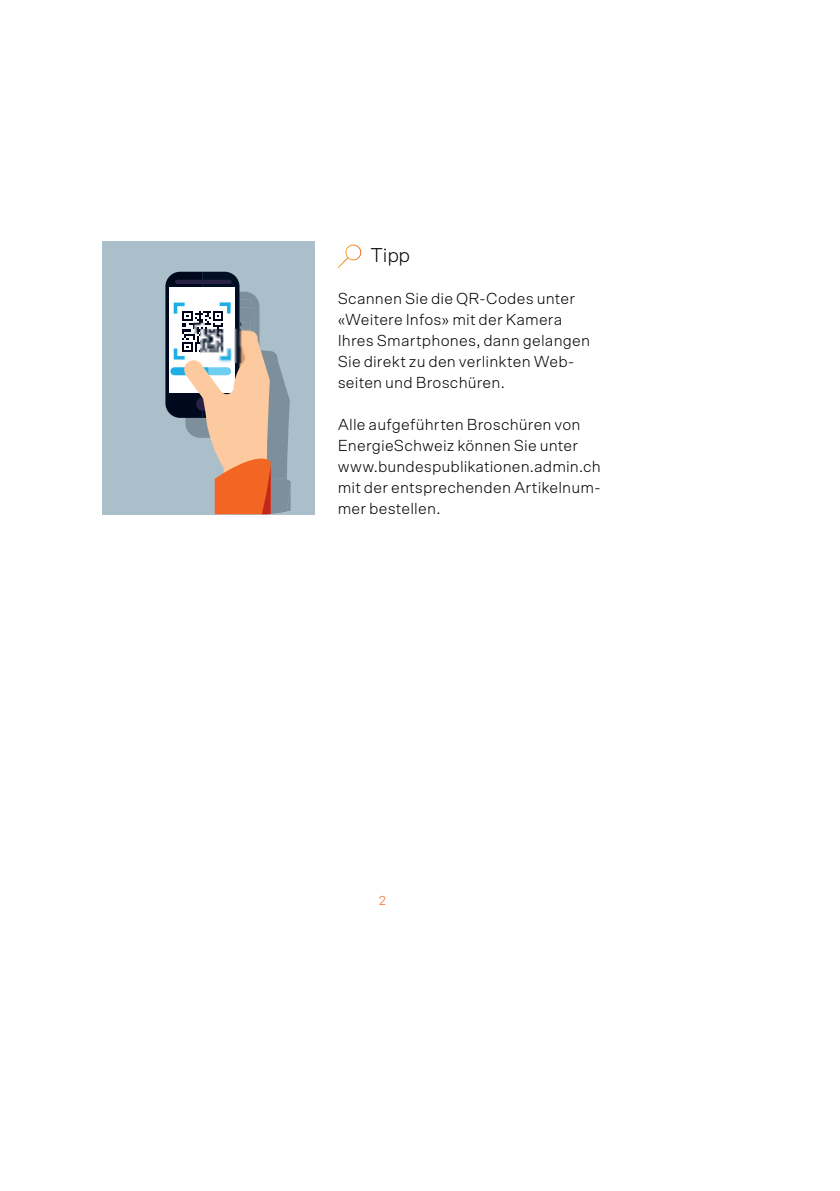
<style>
.page{position:relative;width:840px;height:1191px;background:#fff}
.page>*{position:absolute;margin:0;border:0;box-sizing:border-box;transform-origin:0 0}
.t1{font:300 20px "Scto Grotesk A";color:#000}
.t2{font:300 16px/21px "Scto Grotesk A";letter-spacing:.01em;color:#000}
.t3{font:300 13px "Scto Grotesk A";color:#f26522}
</style>
<div class="page">
<div style="left:102px;top:241px;width:213px;height:273px;background:#abbfcb"></div>
<svg style="left:165px;top:272px;width:125px;height:243px"></svg>
<img style="left:193px;top:322px;width:63px;height:41px">
<svg style="left:337px;top:256px;width:12px;height:12px"></svg>
<div style="left:345px;top:244px;width:16px;height:16px;border:1px solid #fff;border-radius:50%"></div>
<p class="t1" style="left:370px;top:245px;width:41px">Tipp</p>
<p class="t2" style="left:337px;top:288px;width:254px">Scannen Sie die QR-Codes unter «Weitere Infos» mit der Kamera<br>Ihres Smartphones, dann gelangen<br>Sie direkt zu den verlinkten Web&shy;seiten und Broschüren.</p>
<p class="t2" style="left:337px;top:414px;width:264px">Alle aufgeführten Broschüren von<br>EnergieSchweiz können Sie unter www.bundespublikationen.admin.ch mit der entspre chenden Artikelnum&shy;mer bestellen.</p>
<p class="t3" style="left:378px;top:893px;width:9px">2</p>
</div>
